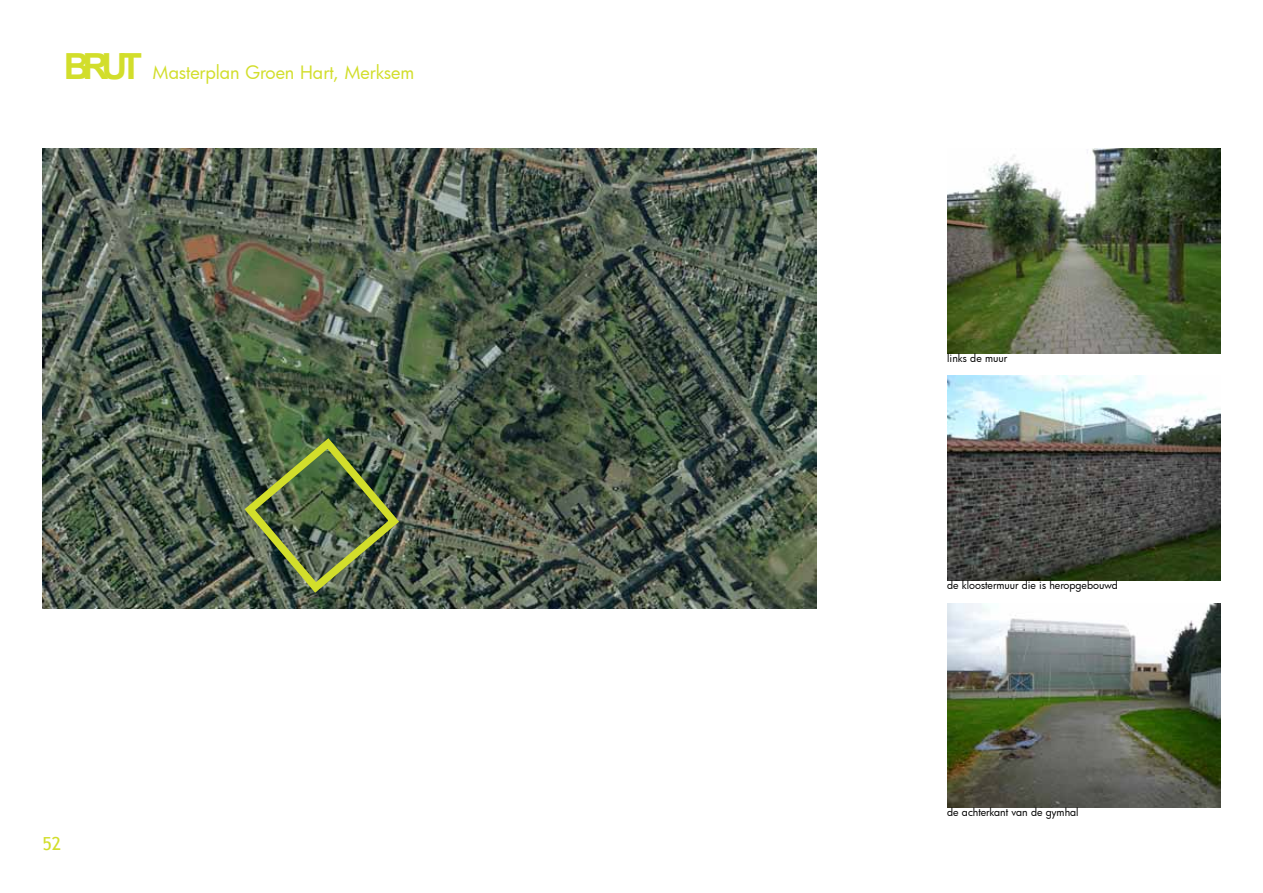
<style>
.page{position:relative;width:1263px;height:893px;background:#fff}
.page>*{position:absolute;margin:0;border:0;box-sizing:border-box;transform-origin:0 0}
.t1{font:18px "Futura";color:#d2de2b}
.t2{font:18px "Trebuchet MS";color:#d2de2b}
.t3{font:10.5px "Futura";color:#000}
.s1{font-family:"Arial";font-weight:700;font-size:36px}
</style>
<div class="page">
<img style="left:947px;top:149px;width:273px;height:205px">
<img style="left:947px;top:603px;width:273px;height:205px">
<img style="left:947px;top:376px;width:273px;height:205px">
<img style="left:43px;top:149px;width:773px;height:459px">
<img style="left:239px;top:433px;width:165px;height:165px">
<h1 class="t1" style="left:64px;top:60px;width:352px"><span class="s1">BRUT</span> Masterplan Groen Hart, Merksem</h1>
<h1 class="t2" style="left:43px;top:833px;width:20px">52</h1>
<p class="t3" style="left:947px;top:351px;width:62px">links de muur</p>
<p class="t3" style="left:947px;top:578px;width:172px">de kloostermuur die is heropgebouwd</p>
<p class="t3" style="left:947px;top:805px;width:133px">de achterkant van de gymhal</p>
</div>
